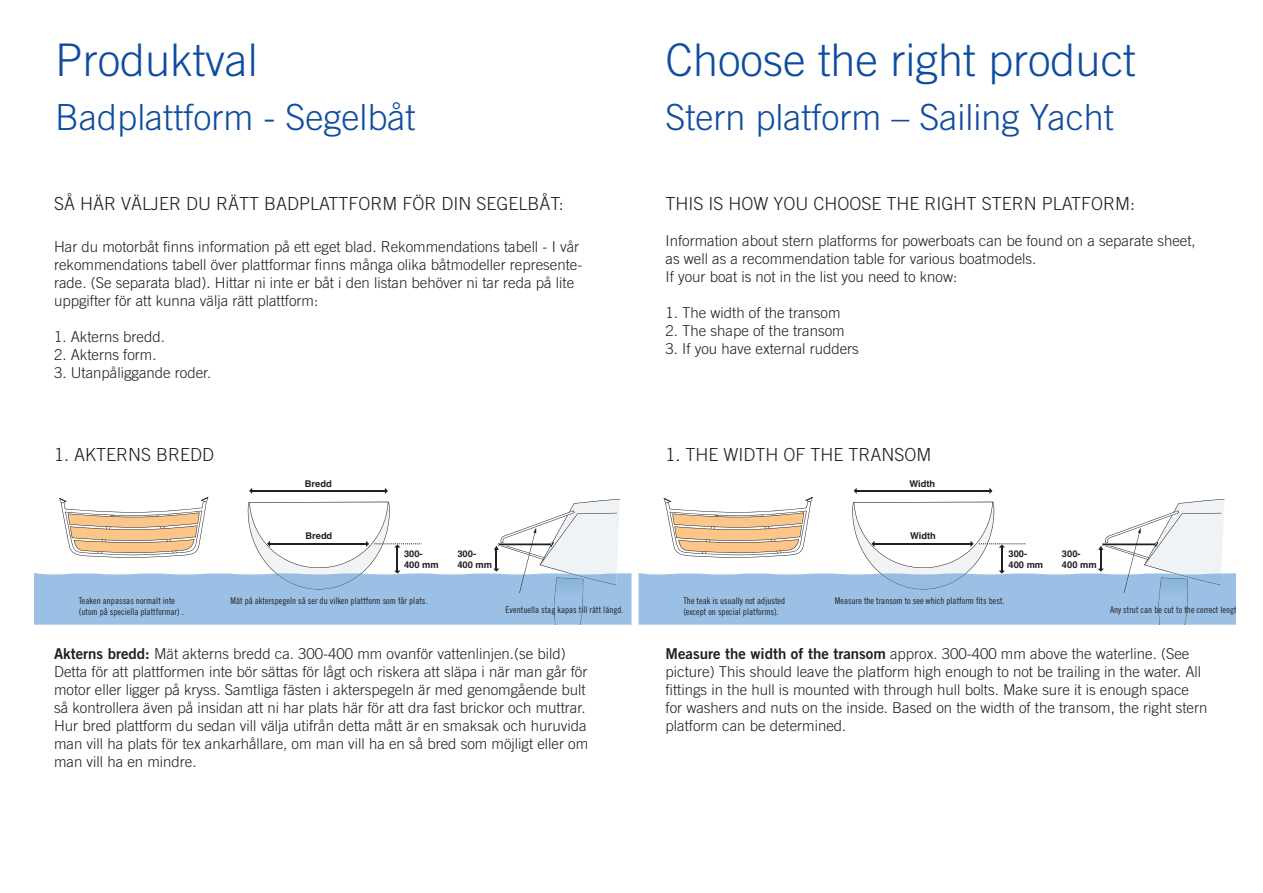
<style>
.page{position:relative;width:1263px;height:893px;background:#fff}
.page>*{position:absolute;margin:0;border:0;box-sizing:border-box;transform-origin:0 0}
.t1{font:300 45px "Trade Gothic";color:#0f4ca0}
.t2{font:300 36px "Trade Gothic";color:#0f4ca0}
.t3{font:300 18px "Trade Gothic";color:#231f20}
.t4{font:300 15px/18px "Trade Gothic";color:#231f20}
.t5{font:700 9.3px/11.2px "Helvetica";color:#231f20}
.t6{font:9.15px/10.9px "Trade Gothic Cond Eighteen";color:#231f20}
.s1{font-family:"Trade Gothic Bold Two";font-weight:400}
</style>
<div class="page">
<svg style="left:34px;top:488px;width:597px;height:137px"></svg>
<svg style="left:638px;top:488px;width:598px;height:137px"></svg>
<h1 class="t1" style="left:55px;top:33px;width:204px">Produktval</h1>
<h2 class="t2" style="left:55px;top:96px;width:362px">Badplattform - Segelbåt</h2>
<p class="t3" style="left:54px;top:192px;width:511px">SÅ HÄR VÄLJER DU RÄTT BADPLATTFORM FÖR DIN SEGELBÅT:</p>
<p class="t4" style="left:54px;top:237px;width:530px">Har du motorbåt finns information på ett eget blad. Rekommendations tabell - I vår rekommendations tabell över plattformar finns många olika båtmodeller represente&shy;rade. (Se separata blad). Hittar ni inte er båt i den listan behöver ni tar reda på lite uppgifter för att kunna välja rätt plattform:</p>
<p class="t4" style="left:54px;top:327px;width:112px">1. Akterns bredd.</p>
<p class="t4" style="left:54px;top:345px;width:104px">2. Akterns form.</p>
<p class="t4" style="left:54px;top:363px;width:159px">3. Utanpåliggande roder.</p>
<h1 class="t1" style="left:665px;top:33px;width:472px">Choose the right product</h1>
<h2 class="t2" style="left:665px;top:96px;width:450px">Stern platform – Sailing Yacht</h2>
<p class="t3" style="left:665px;top:192px;width:471px">THIS IS HOW YOU CHOOSE THE RIGHT STERN PLATFORM:</p>
<p class="t4" style="left:665px;top:231px;width:532px">Information about stern platforms for powerboats can be found on a separate sheet, as well as a recommendation table for various boatmodels.<br>If your boat is not in the list you need to know:</p>
<p class="t4" style="left:665px;top:303px;width:177px">1. The width of the transom</p>
<p class="t4" style="left:665px;top:321px;width:181px">2. The shape of the transom</p>
<p class="t4" style="left:665px;top:339px;width:195px">3. If you have external rudders</p>
<p class="t3" style="left:54px;top:444px;width:162px">1. AKTERNS BREDD</p>
<p class="t3" style="left:665px;top:444px;width:268px">1. THE WIDTH OF THE TRANSOM</p>
<p class="t5" style="left:305px;top:478px;width:28px">Bredd</p>
<p class="t5" style="left:909px;top:479px;width:27px">Width</p>
<p class="t5" style="left:305px;top:530px;width:28px">Bredd</p>
<p class="t5" style="left:910px;top:530px;width:27px">Width</p>
<p class="t5" style="left:404px;top:548px;width:36px">300-<br>400 mm</p>
<p class="t5" style="left:457px;top:548px;width:36px">300-<br>400 mm</p>
<p class="t5" style="left:1008px;top:548px;width:36px">300-<br>400 mm</p>
<p class="t5" style="left:1062px;top:548px;width:36px">300-<br>400 mm</p>
<p class="t6" style="left:79px;top:596px;width:106px">Teaken anpassas normalt inte (utom på speciella plattformar) .</p>
<p class="t6" style="left:230px;top:596px;width:199px">Mät på akterspegeln så ser du vilken plattform som får plats.</p>
<p class="t6" style="left:505px;top:604px;width:120px">Eventuella stag kapas till rätt längd.</p>
<p class="t6" style="left:683px;top:596px;width:103px">The teak is usually not adjusted (except on special platforms).</p>
<p class="t6" style="left:835px;top:596px;width:171px">Measure the transom to see which platform fits best.</p>
<p class="t6" style="left:1110px;top:604px;width:134px">Any strut can be cut to the correct length.</p>
<p class="t4" style="left:54px;top:644px;width:536px"><span class="s1">Akterns bredd:</span> Mät akterns bredd ca. 300-400 mm ovanför vattenlinjen.(se bild)<br>Detta för att plattformen inte bör sättas för lågt och riskera att släpa i när man går för motor eller ligger på kryss. Samtliga fästen i akterspegeln är med genomgående bult så kontrollera även på insidan att ni har plats här för att dra fast brickor och muttrar.<br>Hur bred plattform du sedan vill välja utifrån detta mått är en smaksak och huruvida man vill ha plats för tex ankarhållare, om man vill ha en så bred som möjligt eller om man vill ha en mindre.</p>
<p class="t4" style="left:665px;top:644px;width:543px"><span class="s1">Measure the width of the transom</span> approx. 300-400 mm above the waterline. (See picture) This should leave the platform high enough to not be trailing in the water. All fittings in the hull is mounted with through hull bolts. Make sure it is enough space for washers and nuts on the inside. Based on the width of the transom, the right stern platform can be determined.</p>
</div>
